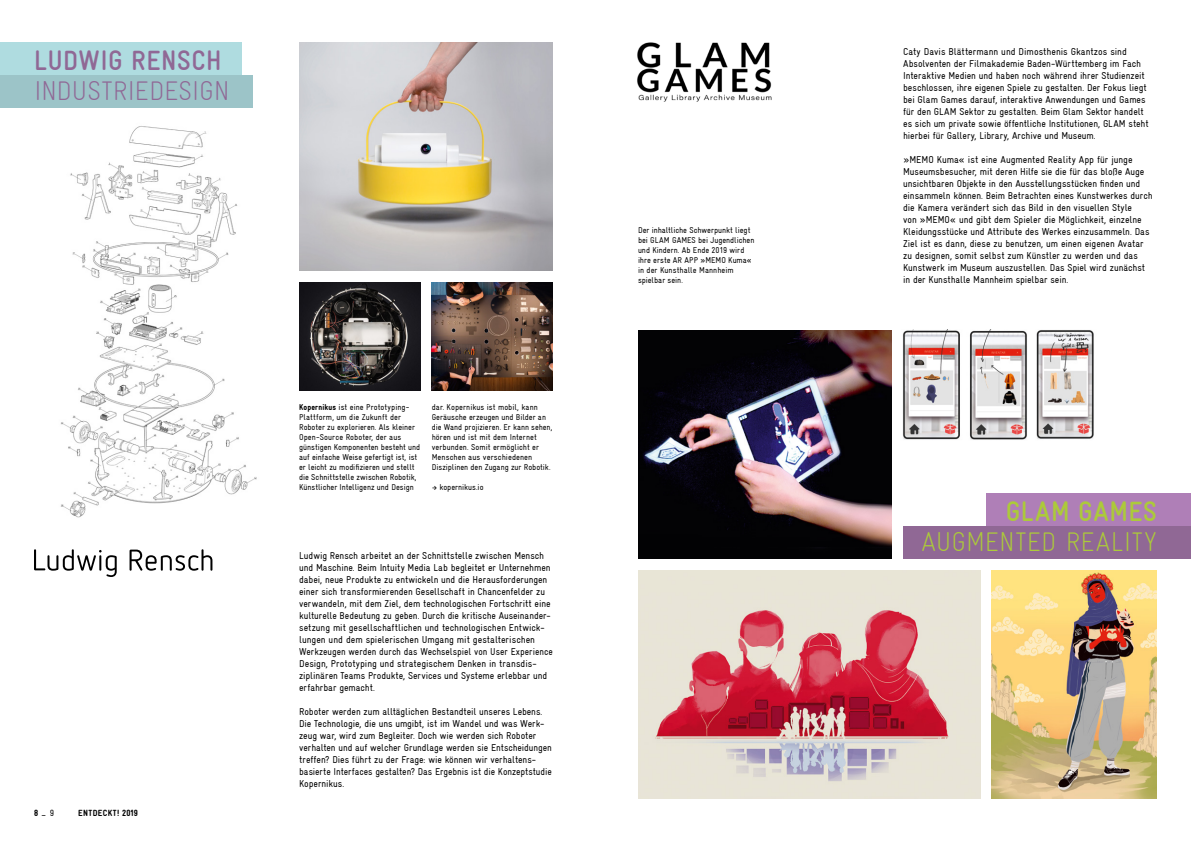
<style>
.page{position:relative;width:1191px;height:842px;background:#fff}
.page>*{position:absolute;margin:0;border:0;box-sizing:border-box;transform-origin:0 0}
.t1{font:28px "Gravur Condensed Bold CE";letter-spacing:.02em;color:#906895}
.t2{font:28px "Gravur Condensed Bold CE";letter-spacing:.025em;color:#acca3a}
.t3{font:27px "Gravur Condensed Light CE";letter-spacing:.02em;color:#acca3a}
.t4{font:27px "Gravur Condensed Light CE";letter-spacing:-.01em;color:#906895}
.t5{font:10px/12px "Gravur Condensed Reg CE";letter-spacing:-.005em;color:#000}
.t6{font:9px "Gravur Condensed Black CE";letter-spacing:.04em;color:#000}
.t7{font:9px "Gravur Condensed Reg CE";color:#000}
.t8{font:8.5px/10px "Gravur Condensed Reg CE";color:#000}
.s1{font-family:"Gravur Condensed Black CE"}
</style>
<div class="page">
<div style="left:986px;top:493px;width:205px;height:33px;background:#af7fb7"></div>
<div style="left:903px;top:526px;width:288px;height:33px;background:#906895"></div>
<img style="left:60px;top:126px;width:197px;height:392px">
<img style="left:299px;top:43px;width:254px;height:228px">
<div style="left:0;top:43px;width:241px;height:32px;background:#afdce0"></div>
<div style="left:0;top:75px;width:252px;height:33px;background:#9cc4c8"></div>
<img style="left:638px;top:331px;width:253px;height:228px">
<img style="left:638px;top:571px;width:342px;height:228px">
<img style="left:903px;top:329px;width:191px;height:111px">
<img style="left:991px;top:571px;width:166px;height:228px">
<svg style="left:34px;top:549px;width:83px;height:28px"></svg>
<svg style="left:130px;top:549px;width:82px;height:22px"></svg>
<img style="left:637px;top:42px;width:135px;height:60px">
<img style="left:299px;top:283px;width:121px;height:108px">
<img style="left:432px;top:283px;width:121px;height:108px">
<h1 class="t1" style="left:34px;top:45px;width:189px">LUDWIG RENSCH</h1>
<h2 class="t4" style="left:34px;top:76px;width:197px">INDUSTRIEDESIGN</h2>
<p class="t7" style="left:34px;top:808px;width:22px"><span class="s1">8</span> _ 9</p>
<p class="t6" style="left:78px;top:808px;width:61px">ENTDECKT! 2019</p>
<p class="t8" style="left:299px;top:402px;width:123px"><span class="s1">Kopernikus</span> ist eine Prototyping-Plattform, um die Zukunft der Roboter zu explorieren. Als kleiner Open-Source Roboter, der aus günstigen Komponenten besteht und auf einfache Weise gefertigt ist, ist er leicht zu modifizieren und stellt die Schnittstelle zwischen Robotik, Künstlicher Intelligenz und Design</p>
<p class="t8" style="left:432px;top:402px;width:122px">dar. Kopernikus ist mobil, kann<br>Geräusche erzeugen und Bilder an die Wand projizieren. Er kann sehen, hören und ist mit dem Internet verbunden. Somit ermöglicht er<br>Menschen aus verschiedenen<br>Disziplinen den Zugang zur Robotik.</p>
<p class="t8" style="left:439px;top:482px;width:46px">kopernikus.io</p>
<p class="t5" style="left:299px;top:549px;width:255px">Ludwig Rensch arbeitet an der Schnittstelle zwischen Mensch und Maschine. Beim Intuity Media Lab begleitet er Unternehmen dabei, neue Produkte zu entwickeln und die Herausforderungen einer sich transformierenden Gesellschaft in Chancenfelder zu verwandeln, mit dem Ziel, dem technologischen Fortschritt eine kulturelle Bedeutung zu geben. Durch die kritische Auseinander&shy;setzung mit gesellschaftlichen und technologischen Entwick&shy;lungen und dem spielerischen Umgang mit gestalterischen Werkzeugen werden durch das Wechselspiel von User Experience Design, Prototyping und strategischem Denken in transdis&shy;ziplinären Teams Produkte, Services und Systeme erlebbar und erfahrbar gemacht.</p>
<p class="t5" style="left:299px;top:705px;width:254px">Roboter werden zum alltäglichen Bestandteil unseres Lebens.<br>Die Technologie, die uns umgibt, ist im Wandel und was Werk&shy;zeug war, wird zum Begleiter. Doch wie werden sich Roboter verhalten und auf welcher Grundlage werden sie Entscheidungen treffen? Dies führt zu der Frage: wie können wir verhaltens&shy;basierte Interfaces gestalten? Das Ergebnis ist die Konzeptstudie Kopernikus.</p>
<p class="t8" style="left:638px;top:225px;width:118px">Der inhaltliche Schwerpunkt liegt bei GLAM GAMES bei Jugendlichen und Kindern. Ab Ende 2019 wird ihre erste AR APP »MEMO Kuma« in der Kunsthalle Mannheim spielbar sein.</p>
<p class="t5" style="left:903px;top:45px;width:247px">Caty Davis Blättermann und Dimosthenis Gkantzos sind Absolventen der Filmakademie Baden-Württemberg im Fach Interaktive Medien und haben noch während ihrer Studienzeit beschlossen, ihre eigenen Spiele zu gestalten. Der Fokus liegt bei Glam Games darauf, interaktive Anwendungen und Games für den GLAM Sektor zu gestalten. Beim Glam Sektor handelt es sich um private sowie öffentliche Institutionen, GLAM steht hierbei für Gallery, Library, Archive und Museum.</p>
<p class="t5" style="left:903px;top:153px;width:251px">»MEMO Kuma« ist eine Augmented Reality App für junge Museumsbesucher, mit deren Hilfe sie die für das bloße Auge unsichtbaren Objekte in den Ausstellungsstücken finden und einsammeln können. Beim Betrachten eines Kunstwerkes durch die Kamera verändert sich das Bild in den visuellen Style<br>von »MEMO« und gibt dem Spieler die Möglichkeit, einzelne Kleidungsstücke und Attribute des Werkes einzusammeln. Das Ziel ist es dann, diese zu benutzen, um einen eigenen Avatar zu designen, somit selbst zum Künstler zu werden und das Kunstwerk im Museum auszustellen. Das Spiel wird zunächst in der Kunsthalle Mannheim spielbar sein.</p>
<h1 class="t2" style="left:1005px;top:496px;width:153px">GLAM GAMES</h1>
<h2 class="t3" style="left:921px;top:526px;width:237px">AUGMENTED REALITY</h2>
</div>
